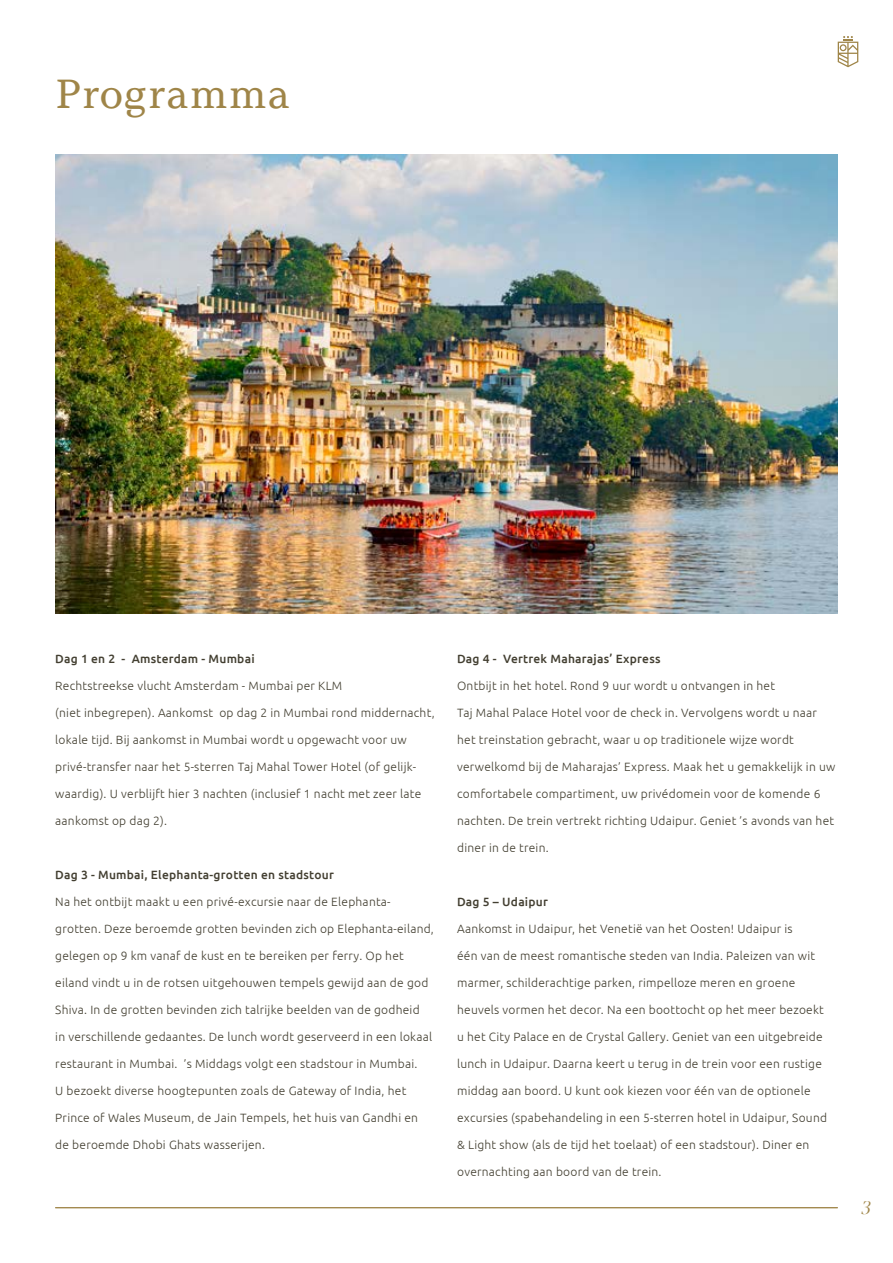
<style>
.page{position:relative;width:893px;height:1263px;background:#fff}
.page>*{position:absolute;margin:0;border:0;box-sizing:border-box;transform-origin:0 0}
.t1{font:40.5px "Argesta Text";color:#9f8548}
.t2{font:italic 18px "Argesta Hairline";color:#9f8548}
.t3{font:300 12px "Ubuntu";letter-spacing:.02em;color:#433f31}
.t4{font:500 12px "Ubuntu";letter-spacing:.02em;color:#433f31}
</style>
<div class="page">
<hr style="left:55px;top:1207px;width:783px;height:1px;background:#9f8548">
<img style="left:55px;top:154px;width:783px;height:459px">
<svg style="left:838px;top:36px;width:20px;height:31px"></svg>
<h1 class="t1" style="left:55px;top:69px;width:237px">Programma</h1>
<p class="t4" style="left:55px;top:651px;width:201px">Dag 1 en 2 - Amsterdam - Mumbai</p>
<p class="t3" style="left:55px;top:678px;width:289px">Rechtstreekse vlucht Amsterdam - Mumbai per KLM</p>
<p class="t3" style="left:55px;top:705px;width:381px">(niet inbegrepen). Aankomst op dag 2 in Mumbai rond middernacht,</p>
<p class="t3" style="left:55px;top:732px;width:353px">lokale tijd. Bij aankomst in Mumbai wordt u opgewacht voor uw</p>
<p class="t3" style="left:55px;top:759px;width:362px">privé-transfer naar het 5-sterren Taj Mahal Tower Hotel (of gelijk-</p>
<p class="t3" style="left:55px;top:786px;width:368px">waardig). U verblijft hier 3 nachten (inclusief 1 nacht met zeer late</p>
<p class="t3" style="left:55px;top:813px;width:113px">aankomst op dag 2).</p>
<p class="t4" style="left:55px;top:867px;width:280px">Dag 3 - Mumbai, Elephanta-grotten en stadstour</p>
<p class="t3" style="left:55px;top:894px;width:337px">Na het ontbijt maakt u een privé-excursie naar de Elephanta-</p>
<p class="t3" style="left:55px;top:921px;width:380px">grotten. Deze beroemde grotten bevinden zich op Elephanta-eiland,</p>
<p class="t3" style="left:55px;top:948px;width:350px">gelegen op 9 km vanaf de kust en te bereiken per ferry. Op het</p>
<p class="t3" style="left:55px;top:975px;width:375px">eiland vindt u in de rotsen uitgehouwen tempels gewijd aan de god</p>
<p class="t3" style="left:55px;top:1002px;width:366px">Shiva. In de grotten bevinden zich talrijke beelden van de godheid</p>
<p class="t3" style="left:55px;top:1029px;width:378px">in verschillende gedaantes. De lunch wordt geserveerd in een lokaal</p>
<p class="t3" style="left:55px;top:1056px;width:364px">restaurant in Mumbai. ’s Middags volgt een stadstour in Mumbai.</p>
<p class="t3" style="left:55px;top:1083px;width:353px">U bezoekt diverse hoogtepunten zoals de Gateway of India, het</p>
<p class="t3" style="left:55px;top:1110px;width:364px">Prince of Wales Museum, de Jain Tempels, het huis van Gandhi en</p>
<p class="t3" style="left:55px;top:1137px;width:211px">de beroemde Dhobi Ghats wasserijen.</p>
<p class="t4" style="left:457px;top:651px;width:205px">Dag 4 - Vertrek Maharajas’ Express</p>
<p class="t3" style="left:457px;top:678px;width:319px">Ontbijt in het hotel. Rond 9 uur wordt u ontvangen in het</p>
<p class="t3" style="left:457px;top:705px;width:361px">Taj Mahal Palace Hotel voor de check in. Vervolgens wordt u naar</p>
<p class="t3" style="left:457px;top:732px;width:338px">het treinstation gebracht, waar u op traditionele wijze wordt</p>
<p class="t3" style="left:457px;top:759px;width:380px">verwelkomd bij de Maharajas’ Express. Maak het u gemakkelijk in uw</p>
<p class="t3" style="left:457px;top:786px;width:365px">comfortabele compartiment, uw privédomein voor de komende 6</p>
<p class="t3" style="left:457px;top:813px;width:378px">nachten. De trein vertrekt richting Udaipur. Geniet ’s avonds van het</p>
<p class="t3" style="left:457px;top:840px;width:93px">diner in de trein.</p>
<p class="t4" style="left:457px;top:894px;width:92px">Dag 5 – Udaipur</p>
<p class="t3" style="left:457px;top:921px;width:337px">Aankomst in Udaipur, het Venetië van het Oosten! Udaipur is</p>
<p class="t3" style="left:457px;top:948px;width:360px">één van de meest romantische steden van India. Paleizen van wit</p>
<p class="t3" style="left:457px;top:975px;width:340px">marmer, schilderachtige parken, rimpelloze meren en groene</p>
<p class="t3" style="left:457px;top:1002px;width:368px">heuvels vormen het decor. Na een boottocht op het meer bezoekt</p>
<p class="t3" style="left:457px;top:1029px;width:367px">u het City Palace en de Crystal Gallery. Geniet van een uitgebreide</p>
<p class="t3" style="left:457px;top:1056px;width:366px">lunch in Udaipur. Daarna keert u terug in de trein voor een rustige</p>
<p class="t3" style="left:457px;top:1083px;width:355px">middag aan boord. U kunt ook kiezen voor één van de optionele</p>
<p class="t3" style="left:457px;top:1110px;width:371px">excursies (spabehandeling in een 5-sterren hotel in Udaipur, Sound</p>
<p class="t3" style="left:457px;top:1137px;width:354px">&amp; Light show (als de tijd het toelaat) of een stadstour). Diner en</p>
<p class="t3" style="left:457px;top:1164px;width:206px">overnachting aan boord van de trein.</p>
<h2 class="t2" style="left:860px;top:1197px;width:12px">3</h2>
</div>
